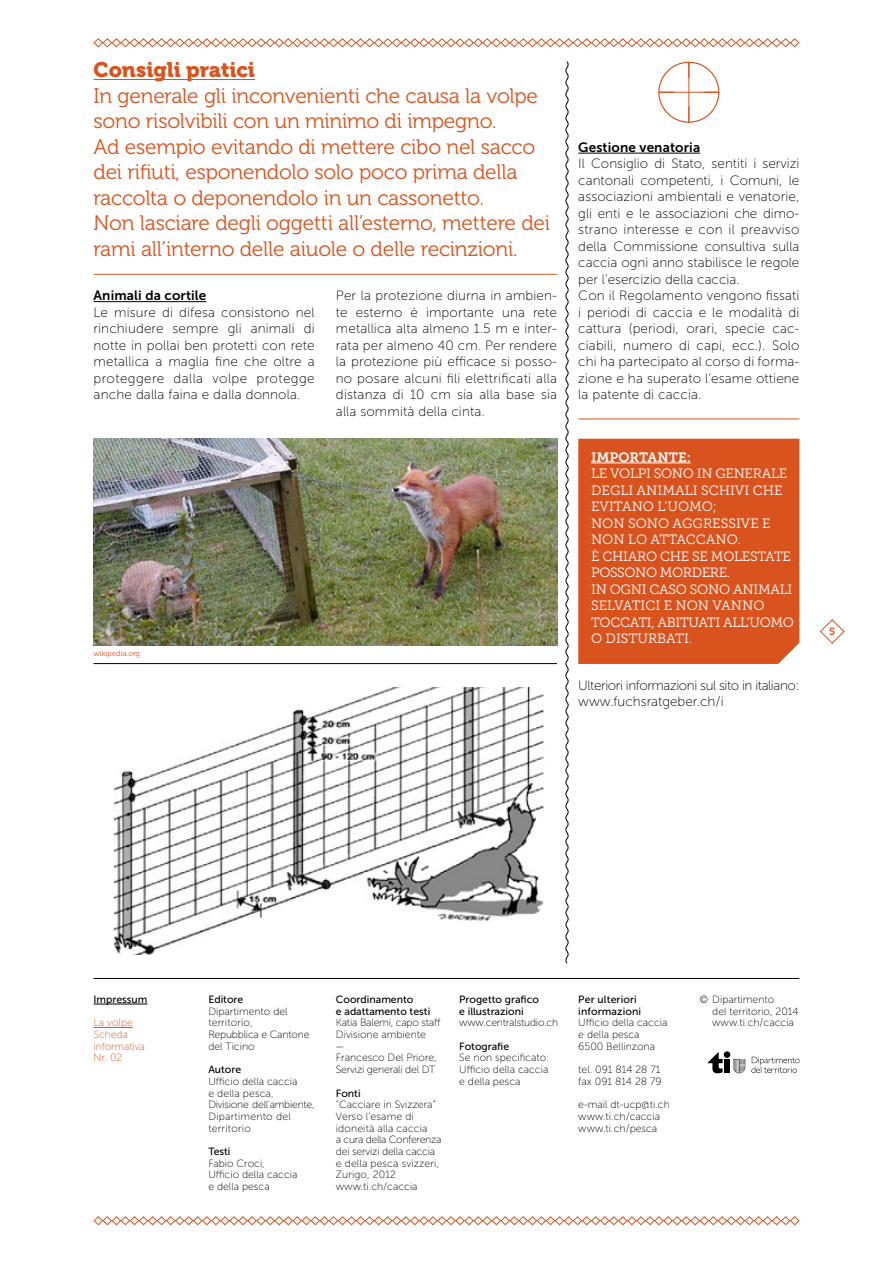
<style>
.page{position:relative;width:893px;height:1263px;background:#fff}
.page>*{position:absolute;margin:0;border:0;box-sizing:border-box;transform-origin:0 0}
.t1{font:21px/25.5px "Museo 300";letter-spacing:-.01em;color:#d9531e}
.t2{font:21px "Museo 900";color:#d9531e}
.t3{font:13.5px/16.5px "Museo Sans 100";letter-spacing:.01em;color:#000;text-align:justify}
.t4{font:13.5px/16.5px "Museo Slab 300";letter-spacing:-.02em;color:#fff}
.t5{font:13.5px/16.5px "Museo Sans 100";letter-spacing:-.03em;color:#000}
.t6{font:13.5px "Museo Sans 700";letter-spacing:.01em;color:#000}
.t7{font:13.5px "Museo Slab 700";color:#fff}
.t8{font:10.5px/11.7px "Museo Sans 100";color:#000}
.t9{font:10.5px/11.7px "Museo Sans 500";color:#000}
.t10{font:10.5px/11.7px "Museo Sans 100";letter-spacing:-.02em;color:#000}
.t11{font:10.5px/11.7px "Museo Sans 100";letter-spacing:-.01em;color:#d9531e}
.t12{font:10.5px "Museo Slab 700";color:#d9531e}
.t13{font:7.5px "Museo 300";letter-spacing:.01em;color:#d9531e}
</style>
<div class="page">
<svg style="left:565px;top:61px;width:4px;height:903px"></svg>
<hr style="left:578px;top:153px;width:122px;height:1px;background:#000">
<div style="left:578px;top:439px;width:221px;height:225px;background:#d9531e"></div>
<hr style="left:591px;top:463px;width:100px;height:1px;background:#fff">
<svg style="left:93px;top:38px;width:707px;height:10px"></svg>
<div style="left:658px;top:62px;width:61px;height:61px;border:1px solid #d9531e;border-radius:50%"></div>
<hr style="left:689px;top:62px;width:1px;height:61px;background:#d9531e">
<hr style="left:658px;top:92px;width:61px;height:1px;background:#d9531e">
<svg style="left:688px;top:62px;width:1px;height:16px"></svg>
<svg style="left:688px;top:107px;width:1px;height:15px"></svg>
<hr style="left:94px;top:79px;width:161px;height:1px;background:#d9531e">
<hr style="left:94px;top:301px;width:112px;height:1px;background:#000">
<img style="left:115px;top:688px;width:429px;height:266px">
<hr style="left:94px;top:274px;width:463px;height:1px;background:#d9531e">
<hr style="left:578px;top:419px;width:221px;height:1px;background:#d9531e">
<hr style="left:94px;top:663px;width:463px;height:1px;background:#000">
<svg style="left:820px;top:619px;width:25px;height:25px"></svg>
<hr style="left:94px;top:1004px;width:54px;height:1px;background:#000">
<hr style="left:94px;top:1027px;width:39px;height:1px;background:#d9531e">
<hr style="left:94px;top:978px;width:705px;height:1px;background:#000">
<svg style="left:93px;top:1216px;width:707px;height:10px"></svg>
<img style="left:94px;top:439px;width:463px;height:206px">
<svg style="left:708px;top:1052px;width:37px;height:21px"></svg>
<svg style="left:751px;top:1057px;width:48px;height:16px"></svg>
<h1 class="t2" style="left:94px;top:58px;width:163px">Consigli pratici</h1>
<p class="t1" style="left:94px;top:83px;width:458px">In generale gli inconvenienti che causa la volpe sono risolvibili con un minimo di impegno.<br>Ad esempio evitando di mettere cibo nel sacco dei rifiuti, esponendolo solo poco prima della raccolta o deponendolo in un cassonetto.<br>Non lasciare degli oggetti all’esterno, mettere dei rami all’interno delle aiuole o delle recinzioni.</p>
<p class="t6" style="left:94px;top:288px;width:114px">Animali da cortile</p>
<p class="t3" style="left:94px;top:304px;width:223px">Le misure di difesa consistono nel rinchiudere sempre gli animali di notte in pollai ben protetti con rete metallica a maglia fine che oltre a proteggere dalla volpe protegge anche dalla faina e dalla donnola.</p>
<p class="t3" style="left:336px;top:288px;width:223px">Per la protezione diurna in ambien&shy;te esterno è importante una rete metallica alta almeno 1.5 m e inter&shy;rata per almeno 40 cm. Per rendere la protezione più efficace si posso&shy;no posare alcuni fili elettrificati alla distanza di 10 cm sia alla base sia alla sommità della cinta.</p>
<p class="t13" style="left:94px;top:649px;width:48px">wikipedia.org</p>
<p class="t6" style="left:578px;top:140px;width:123px">Gestione venatoria</p>
<p class="t3" style="left:578px;top:156px;width:223px;text-align:left">Il Consiglio di Stato, sentiti i servizi cantonali competenti, i Comuni, le associazioni ambientali e venatorie, gli enti e le associazioni che dimo&shy;strano interesse e con il preavviso della Commissione consultiva sulla caccia ogni anno stabilisce le regole per l’esercizio della caccia.<br>Con il Regolamento vengono fissati i periodi di caccia e le modalità di cattura (periodi, orari, specie cac&shy;ciabili, numero di capi, ecc.). Solo chi ha partecipato al corso di forma&shy;zione e ha superato l’esame ottiene la patente di caccia.</p>
<p class="t7" style="left:591px;top:449px;width:101px">IMPORTANTE:</p>
<p class="t4" style="left:591px;top:465px;width:204px">LE VOLPI SONO IN GENERALE<br>DEGLI ANIMALI SCHIVI CHE<br>EVITANO L’UOMO;<br>NON SONO AGGRESSIVE E<br>NON LO ATTACCANO.<br>È CHIARO CHE SE MOLESTATE<br>POSSONO MORDERE.<br>IN OGNI CASO SONO ANIMALI<br>SELVATICI E NON VANNO<br>TOCCATI, ABITUATI ALL’UOMO<br>O DISTURBATI.</p>
<p class="t5" style="left:578px;top:677px;width:223px">Ulteriori informazioni sul sito in italiano: www.fuchsratgeber.ch/i</p>
<p class="t12" style="left:829px;top:626px;width:8px">5</p>
<p class="t9" style="left:94px;top:993px;width:55px">Impressum</p>
<p class="t11" style="left:94px;top:1017px;width:53px">La volpe<br>Scheda informativa<br>Nr. 02</p>
<p class="t9" style="left:208px;top:993px;width:36px">Editore</p>
<p class="t8" style="left:208px;top:1005px;width:103px">Dipartimento del territorio,<br>Repubblica e Cantone del Ticino</p>
<p class="t9" style="left:208px;top:1064px;width:34px">Autore</p>
<p class="t8" style="left:208px;top:1075px;width:108px">Ufficio della caccia<br>e della pesca,<br>Divisione dell’ambiente,<br>Dipartimento del territorio</p>
<p class="t9" style="left:208px;top:1145px;width:24px">Testi</p>
<p class="t8" style="left:208px;top:1157px;width:91px">Fabio Croci,<br>Ufficio della caccia e della pesca</p>
<p class="t9" style="left:336px;top:993px;width:96px">Coordinamento<br>e adattamento testi</p>
<p class="t10" style="left:336px;top:1017px;width:106px">Katia Balemi, capo staff<br>Divisione ambiente<br>—<br>Francesco Del Priore,<br>Servizi generali del DT</p>
<p class="t9" style="left:336px;top:1087px;width:26px">Fonti</p>
<p class="t8" style="left:336px;top:1099px;width:107px">“Cacciare in Svizzera”<br>Verso l’esame di idoneità alla caccia<br>a cura della Conferenza dei servizi della caccia e della pesca svizzeri,<br>Zurigo, 2012 www.ti.ch/caccia</p>
<p class="t9" style="left:459px;top:993px;width:81px">Progetto grafico e illustrazioni</p>
<p class="t10" style="left:459px;top:1017px;width:101px">www.centralstudio.ch</p>
<p class="t9" style="left:459px;top:1040px;width:51px">Fotografie</p>
<p class="t8" style="left:459px;top:1052px;width:92px;text-align:justify">Se non specificato:<br>Ufficio della caccia e della pesca</p>
<p class="t9" style="left:578px;top:993px;width:64px">Per ulteriori informazioni</p>
<p class="t8" style="left:578px;top:1017px;width:91px">Ufficio della caccia e della pesca<br>6500 Bellinzona</p>
<p class="t8" style="left:578px;top:1064px;width:85px">tel. 091 814 28 71 fax 091 814 28 79</p>
<p class="t8" style="left:578px;top:1099px;width:93px">e-mail dt-ucp@ti.ch www.ti.ch/caccia www.ti.ch/pesca</p>
<p class="t8" style="left:712px;top:993px;width:88px;text-indent:-13px">© Dipartimento<br>del territorio, 2014 www.ti.ch/caccia</p>
</div>
